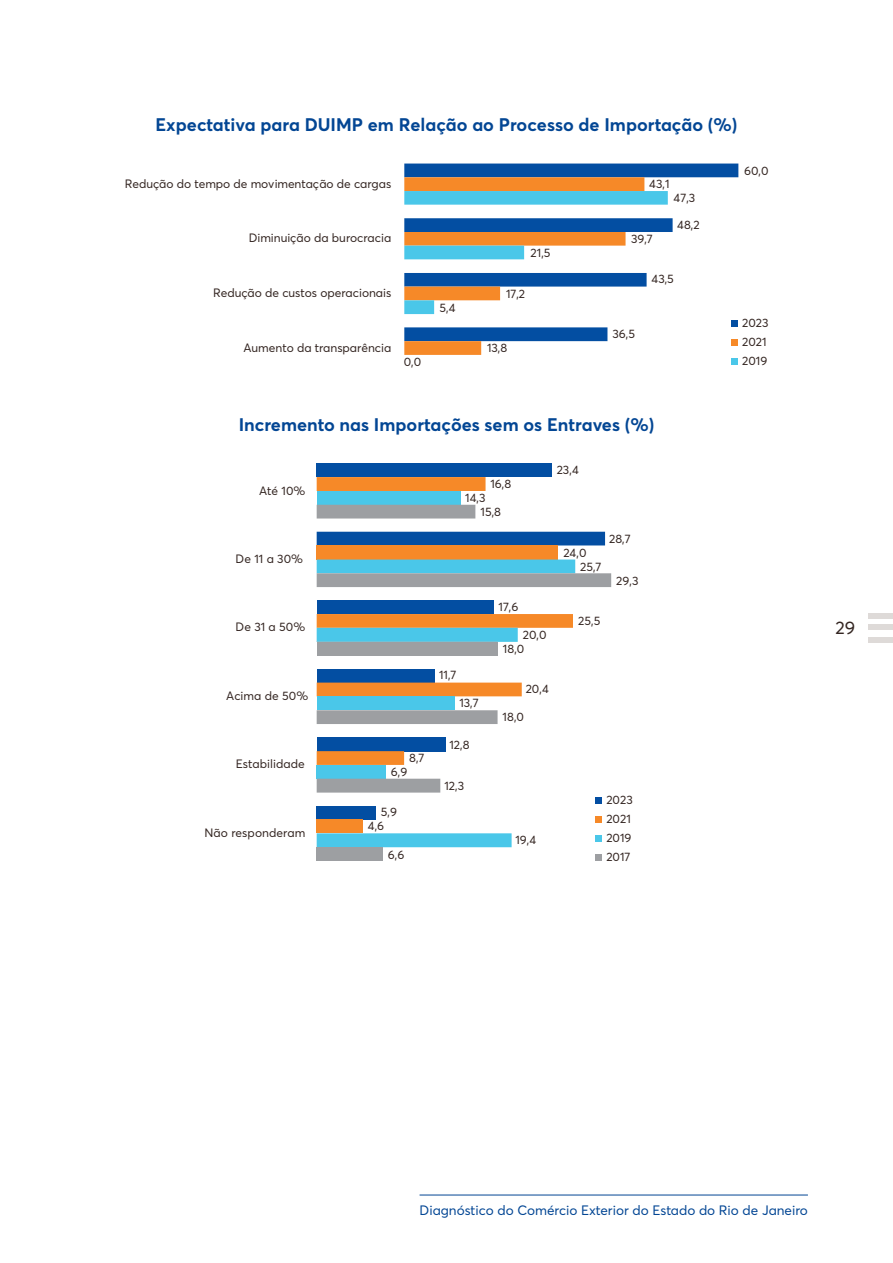
<style>
.page{position:relative;width:893px;height:1263px;background:#fff}
.page>*{position:absolute;margin:0;border:0;box-sizing:border-box;transform-origin:0 0}
.t1{font:700 18px "Averta";color:#034694}
.t2{font:18px "Averta";color:#342622}
.t3{font:13.5px "Averta";color:#034694}
.t4{font:12px/19px "Averta";letter-spacing:.005em;color:#342622}
</style>
<div class="page">
<div style="left:868px;top:613px;width:25px;height:5px;background:#dedad8"></div>
<div style="left:868px;top:625px;width:25px;height:5px;background:#dedad8"></div>
<div style="left:868px;top:637px;width:25px;height:5px;background:#dedad8"></div>
<hr style="left:420px;top:1195px;width:388px;height:1px;background:#034694">
<svg style="left:404px;top:164px;width:334px;height:177px"></svg>
<svg style="left:404px;top:177px;width:264px;height:178px"></svg>
<svg style="left:731px;top:321px;width:6px;height:6px"></svg>
<svg style="left:731px;top:340px;width:6px;height:6px"></svg>
<svg style="left:731px;top:359px;width:6px;height:6px"></svg>
<div style="left:595px;top:797px;width:6px;height:7px;background:#034ea2"></div>
<div style="left:595px;top:816px;width:6px;height:7px;background:#f68928"></div>
<div style="left:595px;top:835px;width:6px;height:7px;background:#4ac7e9"></div>
<div style="left:595px;top:854px;width:6px;height:7px;background:#9d9fa2"></div>
<div style="left:317px;top:532px;width:288px;height:13px;background:#034ea2"></div>
<div style="left:317px;top:545px;width:241px;height:14px;background:#f68928"></div>
<svg style="left:317px;top:559px;width:294px;height:28px;background:#81b6c4"></svg>
<div style="left:317px;top:463px;width:235px;height:14px;background:#034ea2"></div>
<svg style="left:317px;top:477px;width:169px;height:14px;background:#f68929"></svg>
<div style="left:317px;top:491px;width:143px;height:14px;background:#4ac7e9"></div>
<div style="left:317px;top:505px;width:158px;height:13px;background:#9d9fa2"></div>
<div style="left:317px;top:806px;width:59px;height:13px;background:#034ea2"></div>
<div style="left:317px;top:819px;width:46px;height:14px;background:#f68928"></div>
<svg style="left:317px;top:833px;width:195px;height:14px;background:#4ec8e9"></svg>
<div style="left:317px;top:847px;width:66px;height:14px;background:#9d9fa2"></div>
<div style="left:317px;top:669px;width:117px;height:14px;background:#034ea2"></div>
<div style="left:317px;top:683px;width:205px;height:13px;background:#f68928"></div>
<div style="left:317px;top:696px;width:137px;height:14px;background:#4ac7e9"></div>
<svg style="left:317px;top:710px;width:181px;height:14px;background:#9fa1a3"></svg>
<div style="left:317px;top:737px;width:128px;height:14px;background:#034ea2"></div>
<svg style="left:317px;top:751px;width:87px;height:14px"></svg>
<div style="left:317px;top:765px;width:69px;height:14px;background:#4ac7e9"></div>
<svg style="left:317px;top:779px;width:123px;height:14px;background:#9fa1a4"></svg>
<div style="left:317px;top:600px;width:177px;height:14px;background:#034ea2"></div>
<svg style="left:317px;top:614px;width:256px;height:28px;background:#b3af8c"></svg>
<div style="left:317px;top:642px;width:181px;height:14px;background:#9d9fa2"></div>
<h1 class="t1" style="left:156px;top:113px;width:583px">Expectativa para DUIMP em Relação ao Processo de Importação (%)</h1>
<p class="t4" style="left:744px;top:161px;width:26px">60,0</p>
<p class="t4" style="left:125px;top:174px;width:268px">Redução do tempo de movimentação de cargas</p>
<p class="t4" style="left:649px;top:174px;width:22px">43,1</p>
<p class="t4" style="left:674px;top:188px;width:23px">47,3</p>
<p class="t4" style="left:677px;top:215px;width:24px">48,2</p>
<p class="t4" style="left:249px;top:228px;width:144px">Diminuição da burocracia</p>
<p class="t4" style="left:631px;top:229px;width:23px">39,7</p>
<p class="t4" style="left:531px;top:243px;width:21px">21,5</p>
<p class="t4" style="left:652px;top:269px;width:24px">43,5</p>
<p class="t4" style="left:213px;top:283px;width:180px">Redução de custos operacionais</p>
<p class="t4" style="left:506px;top:283px;width:20px">17,2</p>
<p class="t4" style="left:439px;top:298px;width:17px">5,4</p>
<p class="t4" style="left:244px;top:337px;width:149px">Aumento da transparência</p>
<p class="t4" style="left:404px;top:352px;width:19px">0,0</p>
<p class="t4" style="left:487px;top:338px;width:22px">13,8</p>
<p class="t4" style="left:612px;top:324px;width:24px">36,5</p>
<h1 class="t1" style="left:239px;top:413px;width:417px">Incremento nas Importações sem os Entraves (%)</h1>
<p class="t4" style="left:259px;top:480px;width:48px">Até 10%</p>
<p class="t4" style="left:236px;top:549px;width:69px">De 11 a 30%</p>
<p class="t4" style="left:236px;top:617px;width:71px">De 31 a 50%</p>
<p class="t4" style="left:226px;top:686px;width:84px">Acima de 50%</p>
<p class="t4" style="left:236px;top:754px;width:71px">Estabilidade</p>
<p class="t4" style="left:204px;top:823px;width:102px">Não responderam</p>
<p class="t4" style="left:409px;top:748px;width:17px">8,7</p>
<p class="t4" style="left:391px;top:762px;width:18px">6,9</p>
<p class="t4" style="left:381px;top:802px;width:18px">5,9</p>
<p class="t4" style="left:368px;top:816px;width:18px">4,6</p>
<p class="t4" style="left:388px;top:845px;width:18px">6,6</p>
<p class="t4" style="left:490px;top:474px;width:22px">16,8</p>
<p class="t4" style="left:465px;top:488px;width:22px">14,3</p>
<p class="t4" style="left:481px;top:502px;width:22px">15,8</p>
<p class="t4" style="left:498px;top:596px;width:21px">17,6</p>
<p class="t4" style="left:523px;top:625px;width:25px">20,0</p>
<p class="t4" style="left:439px;top:665px;width:19px">11,7</p>
<p class="t4" style="left:459px;top:693px;width:21px">13,7</p>
<p class="t4" style="left:449px;top:734px;width:22px">12,8</p>
<p class="t4" style="left:503px;top:639px;width:23px">18,0</p>
<p class="t4" style="left:526px;top:679px;width:25px">20,4</p>
<p class="t4" style="left:503px;top:707px;width:23px">18,0</p>
<p class="t4" style="left:557px;top:460px;width:24px">23,4</p>
<p class="t4" style="left:563px;top:542px;width:25px">24,0</p>
<p class="t4" style="left:580px;top:556px;width:23px">25,7</p>
<p class="t4" style="left:609px;top:528px;width:23px">28,7</p>
<p class="t4" style="left:616px;top:570px;width:24px">29,3</p>
<p class="t4" style="left:578px;top:611px;width:24px">25,5</p>
<p class="t4" style="left:444px;top:775px;width:21px">12,3</p>
<p class="t4" style="left:515px;top:830px;width:22px">19,4</p>
<p class="t4" style="left:606px;top:790px;width:28px">2023<br>2021<br>2019<br>2017</p>
<p class="t4" style="left:742px;top:313px;width:28px">2023<br>2021<br>2019</p>
<h1 class="t2" style="left:835px;top:615px;width:21px">29</h1>
<p class="t3" style="left:420px;top:1200px;width:390px">Diagnóstico do Comércio Exterior do Estado do Rio de Janeiro</p>
</div>
